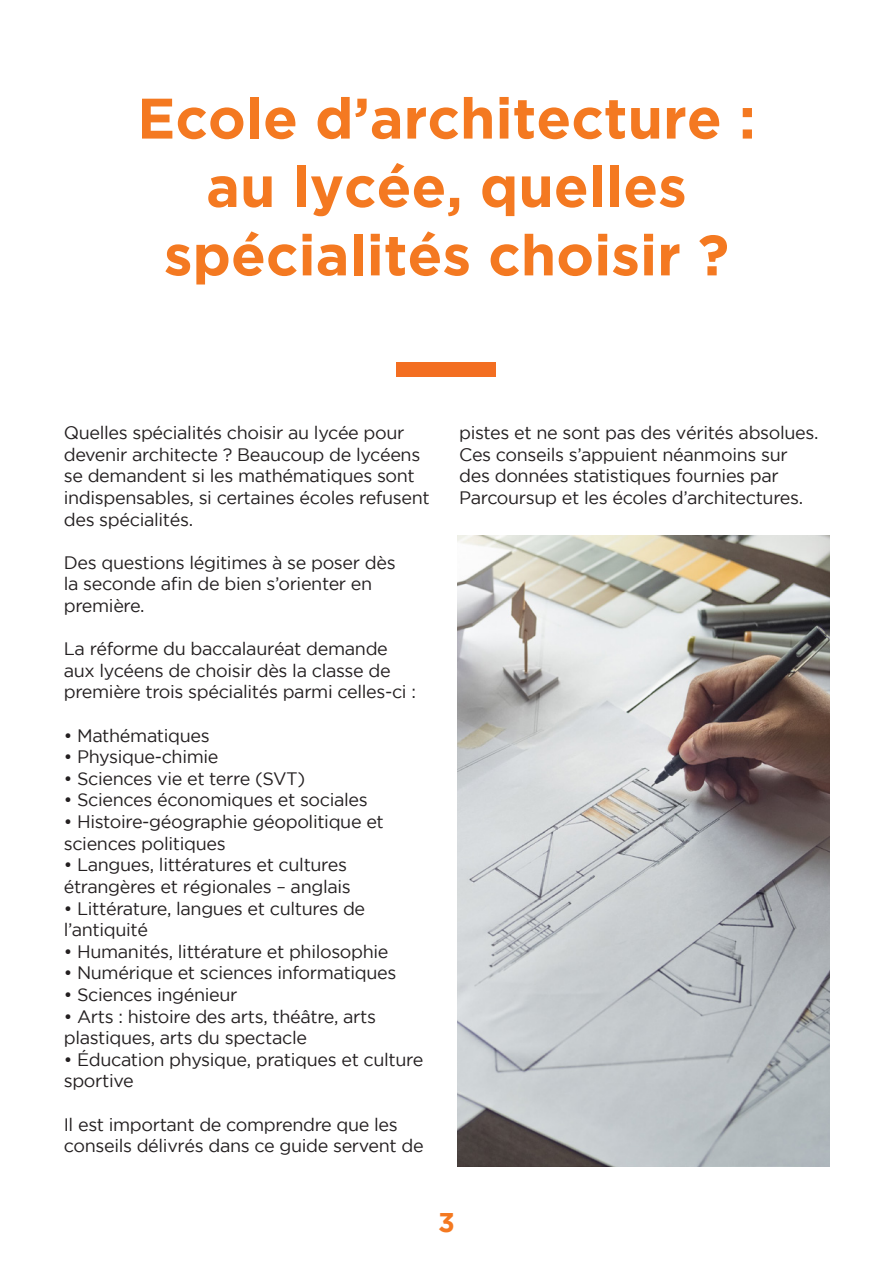
<style>
.page{position:relative;width:893px;height:1263px;background:#fff}
.page>*{position:absolute;margin:0;border:0;box-sizing:border-box;transform-origin:0 0}
.t1{font:700 57px "Gotham";color:#f47921}
.t2{font:700 27px "Gotham";color:#f47921}
.t3{font:18px/21.6px "Gotham";letter-spacing:-.02em;color:#231f20}
</style>
<div class="page">
<div style="left:397px;top:362px;width:99px;height:14px;background:#f36e21"></div>
<img style="left:457px;top:536px;width:372px;height:630px">
<p class="t1" style="left:137px;top:85px;width:620px">Ecole d’architecture :</p>
<p class="t1" style="left:206px;top:154px;width:482px">au lycée, quelles</p>
<p class="t1" style="left:164px;top:222px;width:567px">spécialités choisir ?</p>
<p class="t3" style="left:64px;top:422px;width:368px">Quelles spécialités choisir au lycée pour devenir architecte ? Beaucoup de lycéens se demandent si les mathématiques sont indispensables, si certaines écoles refusent des spécialités.</p>
<p class="t3" style="left:64px;top:551px;width:333px">Des questions légitimes à se poser dès la seconde afin de bien s’orienter en première.</p>
<p class="t3" style="left:64px;top:638px;width:354px">La réforme du baccalauréat demande aux lycéens de choisir dès la classe de première trois spécialités parmi celles-ci :</p>
<p class="t3" style="left:64px;top:724px;width:148px">• Mathématiques</p>
<p class="t3" style="left:64px;top:746px;width:156px">• Physique-chimie</p>
<p class="t3" style="left:64px;top:767px;width:243px">• Sciences vie et terre (SVT)</p>
<p class="t3" style="left:64px;top:789px;width:306px">• Sciences économiques et sociales</p>
<p class="t3" style="left:64px;top:811px;width:322px">• Histoire-géographie géopolitique et sciences politiques</p>
<p class="t3" style="left:64px;top:854px;width:288px">• Langues, littératures et cultures étrangères et régionales – anglais</p>
<p class="t3" style="left:64px;top:897px;width:303px">• Littérature, langues et cultures de l’antiquité</p>
<p class="t3" style="left:64px;top:940px;width:326px">• Humanités, littérature et philosophie</p>
<p class="t3" style="left:64px;top:962px;width:334px">• Numérique et sciences informatiques</p>
<p class="t3" style="left:64px;top:983px;width:175px">• Sciences ingénieur</p>
<p class="t3" style="left:64px;top:1005px;width:314px">• Arts : histoire des arts, théâtre, arts plastiques, arts du spectacle</p>
<p class="t3" style="left:64px;top:1048px;width:361px">• Éducation physique, pratiques et culture sportive</p>
<p class="t3" style="left:64px;top:1113px;width:361px">Il est important de comprendre que les conseils délivrés dans ce guide servent de</p>
<p class="t3" style="left:459px;top:422px;width:361px">pistes et ne sont pas des vérités absolues.<br>Ces conseils s’appuient néanmoins sur des données statistiques fournies par Parcoursup et les écoles d’architectures.</p>
<p class="t2" style="left:438px;top:1206px;width:18px">3</p>
</div>
